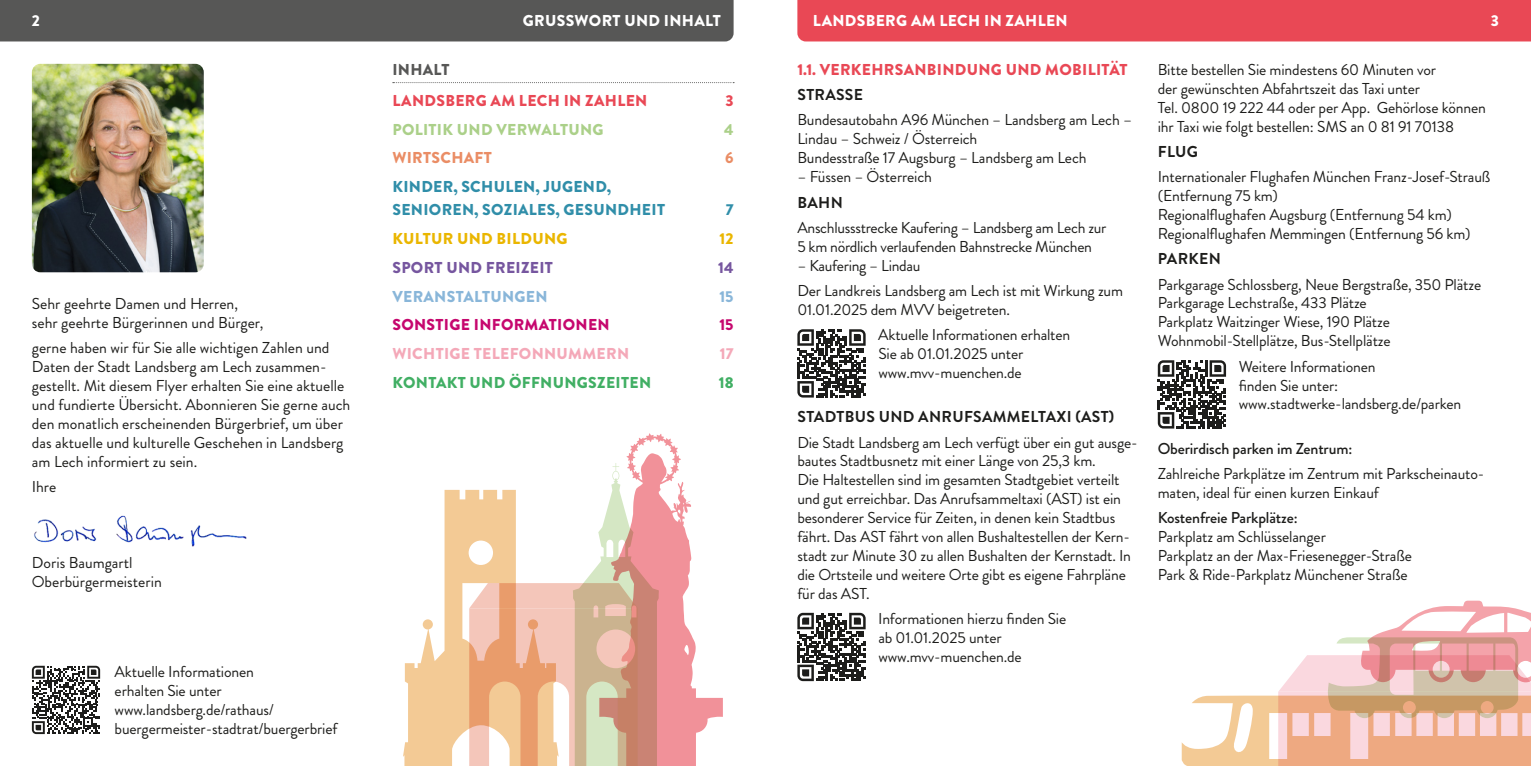
<style>
.page{position:relative;width:1531px;height:766px;background:#fff}
.page>*{position:absolute;margin:0;border:0;box-sizing:border-box;transform-origin:0 0}
.text{font:15.75px/18.9px "Brandon Grotesque";letter-spacing:-.01em;color:#1d1d1b}
.t1{font:900 15.75px "Brandon Grotesque";letter-spacing:.02em;color:#e94855}
.t2{font:700 15.75px "Brandon Grotesque";letter-spacing:.02em;color:#1d1d1b}
.t3{font:900 15.75px/22.5px "Brandon Grotesque";letter-spacing:.02em;color:#308ea9}
.t4{font:900 15.75px "Brandon Grotesque";letter-spacing:.02em;color:#fff}
.text-2{font:500 15.75px "Brandon Grotesque";letter-spacing:-.01em;color:#1d1d1b}
.t5{font:900 15.75px "Brandon Grotesque";letter-spacing:.02em;color:#41af64}
.t6{font:900 15.75px "Brandon Grotesque";letter-spacing:.02em;color:#f4a8b8}
.t7{font:900 15.75px "Brandon Grotesque";letter-spacing:.02em;color:#c6076e}
.text_bold{font:500 15.75px "Brandon Grotesque";letter-spacing:-.01em;color:#1d1d1b}
.t8{font:900 15.75px "Brandon Grotesque";letter-spacing:.02em;color:#abd089}
.t9{font:900 15.75px "Brandon Grotesque";letter-spacing:.02em;color:#eab600}
.t10{font:900 15.75px "Brandon Grotesque";letter-spacing:.02em;color:#76569f}
.t11{font:900 15.75px "Brandon Grotesque";letter-spacing:.02em;color:#89b6d9}
.t12{font:900 15.75px "Brandon Grotesque";letter-spacing:.02em;color:#ea8d65}
.t13{font:900 15.75px "Brandon Grotesque";letter-spacing:.02em;color:#575756}
</style>
<div class="page">
<div style="left:797px;top:0;width:734px;height:41px;background:#e94855"></div>
<div style="left:0;top:0;width:733px;height:41px;background:#575756"></div>
<img style="left:32px;top:64px;width:172px;height:208px">
<img style="left:34px;top:515px;width:213px;height:32px">
<svg style="left:403px;top:433px;width:320px;height:332px"></svg>
<svg style="left:393px;top:82px;width:341px;height:1px"></svg>
<svg style="left:797px;top:329px;width:68px;height:68px"></svg>
<svg style="left:797px;top:612px;width:68px;height:69px"></svg>
<svg style="left:1158px;top:360px;width:68px;height:68px"></svg>
<svg style="left:1182px;top:600px;width:349px;height:165px"></svg>
<svg style="left:32px;top:665px;width:68px;height:68px"></svg>
<p class="t4" style="left:523px;top:10px;width:200px">GRUSSWORT UND INHALT</p>
<p class="t4" style="left:813px;top:10px;width:256px">LANDSBERG AM LECH IN ZAHLEN</p>
<p class="t4" style="left:32px;top:10px;width:10px">2</p>
<p class="t4" style="left:1491px;top:10px;width:10px">3</p>
<p class="text" style="left:32px;top:294px;width:233px">Sehr geehrte Damen und Herren, sehr geehrte Bürgerinnen und Bürger,</p>
<p class="text" style="left:32px;top:338px;width:320px">gerne haben wir für Sie alle wichtigen Zahlen und Daten der Stadt Landsberg am Lech zusammen&shy;gestellt. Mit diesem Flyer erhalten Sie eine aktuelle und fundierte Übersicht. Abonnieren Sie gerne auch den monatlich erscheinenden Bürgerbrief, um über das aktuelle und kulturelle Geschehen in Landsberg am Lech informiert zu sein.</p>
<p class="text" style="left:32px;top:477px;width:26px">Ihre</p>
<p class="text" style="left:32px;top:553px;width:131px">Doris Baumgartl<br>Oberbürgermeisterin</p>
<p class="text" style="left:115px;top:662px;width:224px">Aktuelle Informationen<br>erhalten Sie unter www.landsberg.de/rathaus/ buergermeister-stadtrat/buergerbrief</p>
<p class="t13" style="left:392px;top:58px;width:59px">INHALT</p>
<p class="t1" style="left:392px;top:89px;width:256px">LANDSBERG AM LECH IN ZAHLEN</p>
<p class="t1" style="left:725px;top:89px;width:10px">3</p>
<p class="t8" style="left:392px;top:118px;width:213px">POLITIK UND VERWALTUNG</p>
<p class="t8" style="left:724px;top:118px;width:11px">4</p>
<p class="t12" style="left:392px;top:147px;width:101px">WIRTSCHAFT</p>
<p class="t12" style="left:725px;top:147px;width:10px">6</p>
<p class="t3" style="left:392px;top:176px;width:274px">KINDER, SCHULEN, JUGEND,<br>SENIOREN, SOZIALES, GESUNDHEIT</p>
<p class="t3" style="left:726px;top:198px;width:9px">7</p>
<p class="t9" style="left:392px;top:227px;width:177px">KULTUR UND BILDUNG</p>
<p class="t9" style="left:719px;top:227px;width:15px">12</p>
<p class="t10" style="left:392px;top:256px;width:162px">SPORT UND FREIZEIT</p>
<p class="t10" style="left:718px;top:256px;width:17px">14</p>
<p class="t11" style="left:392px;top:285px;width:157px">VERANSTALTUNGEN</p>
<p class="t11" style="left:719px;top:285px;width:16px">15</p>
<p class="t7" style="left:392px;top:314px;width:219px">SONSTIGE INFORMATIONEN</p>
<p class="t7" style="left:719px;top:314px;width:16px">15</p>
<p class="t6" style="left:392px;top:342px;width:238px">WICHTIGE TELEFONNUMMERN</p>
<p class="t6" style="left:720px;top:342px;width:15px">17</p>
<p class="t5" style="left:392px;top:371px;width:260px">KONTAKT UND ÖFFNUNGSZEITEN</p>
<p class="t5" style="left:719px;top:371px;width:16px">18</p>
<p class="t1" style="left:797px;top:58px;width:332px">1.1. VERKEHRSANBINDUNG UND MOBILITÄT</p>
<p class="t2" style="left:797px;top:84px;width:67px">STRASSE</p>
<p class="text" style="left:797px;top:111px;width:336px">Bundesautobahn A96 München – Landsberg am Lech –<br>Lindau – Schweiz / Österreich<br>Bundesstraße 17 Augsburg – Landsberg am Lech</p>
<p class="text" style="left:797px;top:167px;width:136px">– Füssen – Österreich</p>
<p class="t2" style="left:797px;top:191px;width:47px">BAHN</p>
<p class="text" style="left:797px;top:218px;width:310px">Anschlussstrecke Kaufering – Landsberg am Lech zur<br>5 km nördlich verlaufenden Bahnstrecke München</p>
<p class="text" style="left:797px;top:256px;width:124px">– Kaufering – Lindau</p>
<p class="text" style="left:797px;top:281px;width:327px">Der Landkreis Landsberg am Lech ist mit Wirkung zum<br>01.01.2025 dem MVV beigetreten.</p>
<p class="text" style="left:878px;top:325px;width:194px">Aktuelle Informationen erhalten<br>Sie ab 01.01.2025 unter www.mvv-muenchen.de</p>
<p class="t2" style="left:797px;top:405px;width:318px">STADTBUS UND ANRUFSAMMELTAXI (AST)</p>
<p class="text" style="left:797px;top:432px;width:342px">Die Stadt Landsberg am Lech verfügt über ein gut ausge&shy;bautes Stadtbusnetz mit einer Länge von 25,3 km.<br>Die Haltestellen sind im gesamten Stadtgebiet verteilt und gut erreichbar. Das Anrufsammeltaxi (AST) ist ein besonderer Service für Zeiten, in denen kein Stadtbus fährt. Das AST fährt von allen Bushaltestellen der Kern&shy;stadt zur Minute 30 zu allen Bushalten der Kernstadt. In die Ortsteile und weitere Orte gibt es eigene Fahrpläne für das AST.</p>
<p class="text" style="left:878px;top:609px;width:190px">Informationen hierzu finden Sie ab 01.01.2025 unter www.mvv-muenchen.de</p>
<p class="text" style="left:1158px;top:60px;width:330px">Bitte bestellen Sie mindestens 60 Minuten vor<br>der gewünschten Abfahrtszeit das Taxi unter<br>Tel. 0800 19 222 44 oder per App. Gehörlose können ihr Taxi wie folgt bestellen: SMS an 0 81 91 70138</p>
<p class="t2" style="left:1158px;top:140px;width:42px">FLUG</p>
<p class="text" style="left:1158px;top:167px;width:334px">Internationaler Flughafen München Franz-Josef-Strauß (Entfernung 75 km)<br>Regionalflughafen Augsburg (Entfernung 54 km)<br>Regionalflughafen Memmingen (Entfernung 56 km)</p>
<p class="t2" style="left:1158px;top:248px;width:64px">PARKEN</p>
<p class="text" style="left:1158px;top:275px;width:325px">Parkgarage Schlossberg, Neue Bergstraße, 350 Plätze Parkgarage Lechstraße, 433 Plätze<br>Parkplatz Waitzinger Wiese, 190 Plätze Wohnmobil-Stellplätze, Bus-Stellplätze</p>
<p class="text" style="left:1238px;top:357px;width:224px">Weitere Informationen<br>finden Sie unter: www.stadtwerke-landsberg.de/parken</p>
<p class="text-2" style="left:1158px;top:437px;width:196px">Oberirdisch parken im Zentrum:</p>
<p class="text" style="left:1158px;top:464px;width:328px">Zahlreiche Parkplätze im Zentrum mit Parkscheinauto&shy;maten, ideal für einen kurzen Einkauf</p>
<p class="text_bold" style="left:1158px;top:506px;width:141px">Kostenfreie Parkplätze:</p>
<p class="text" style="left:1158px;top:527px;width:256px">Parkplatz am Schlüsselanger<br>Parkplatz an der Max-Friesenegger-Straße<br>Park &amp; Ride-Parkplatz Münchener Straße</p>
</div>
